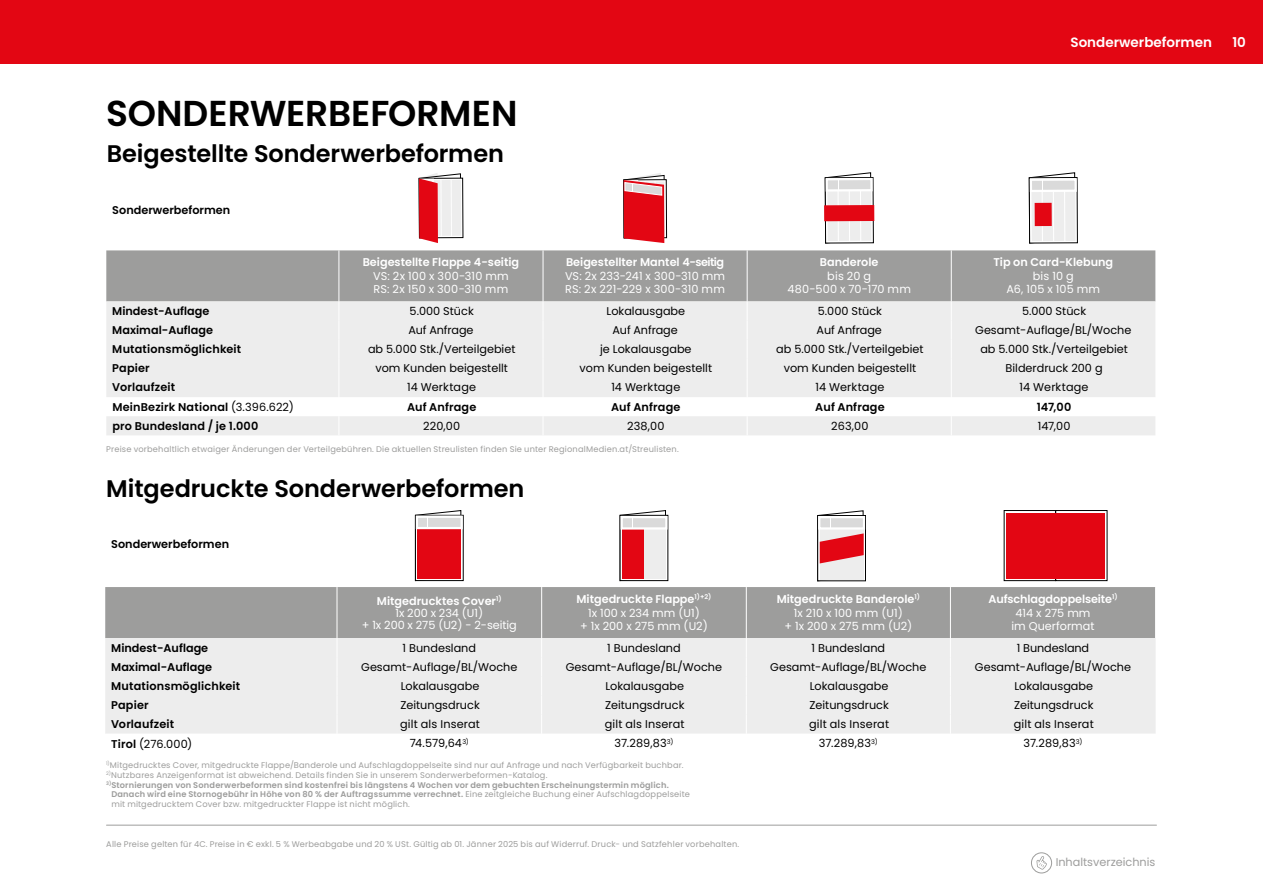
<style>
.page{position:relative;width:1263px;height:893px;background:#fff}
.page>*{position:absolute;margin:0;border:0;box-sizing:border-box;transform-origin:0 0}
.t1{font:600 36px "Poppins";color:#000}
.t2{font:600 24px "Poppins";letter-spacing:-.005em;color:#000}
.t3{font:600 13.5px "Poppins";color:#fff}
.t4{font:11.25px "Poppins";color:#000}
.t5{font:11.25px/13.5px "Poppins";color:#fff;text-align:center}
.t6{font:600 11.25px "Poppins";letter-spacing:.01em;color:#000}
.t7{font:600 11.25px "Poppins";color:#fff}
.t8{font:11.25px "Poppins";color:#9d9d9c}
.t9{font:8.25px/9.9px "Poppins";letter-spacing:.025em;color:#9d9d9c}
.s1{font-weight:400}
.s2{font-weight:600}
</style>
<div class="page">
<div style="left:0;top:0;width:1263px;height:64px;background:#e30613"></div>
<svg style="left:1036px;top:856px;width:11px;height:14px"></svg>
<div style="left:1031px;top:853px;width:21px;height:20px;border:1px solid #9d9d9c;border-radius:50%"></div>
<hr style="left:106px;top:825px;width:1050px;height:1px;background:#9d9d9c">
<div style="left:106px;top:250px;width:1049px;height:51px;background:#9d9d9c"></div>
<svg style="left:106px;top:301px;width:1049px;height:134px;fill:#ededed"></svg>
<hr style="left:339px;top:250px;width:1px;height:51px;background:#fff">
<hr style="left:543px;top:250px;width:1px;height:51px;background:#fff">
<hr style="left:747px;top:250px;width:1px;height:51px;background:#fff">
<hr style="left:951px;top:250px;width:1px;height:51px;background:#fff">
<svg style="left:339px;top:301px;width:1px;height:134px"></svg>
<svg style="left:543px;top:301px;width:1px;height:134px"></svg>
<svg style="left:747px;top:301px;width:1px;height:134px"></svg>
<svg style="left:951px;top:301px;width:1px;height:134px"></svg>
<svg style="left:418px;top:173px;width:45px;height:70px"></svg>
<div style="left:624px;top:180px;width:43px;height:58px;border:1px solid #000"></div>
<svg style="left:623px;top:173px;width:42px;height:70px;background:#de464f"></svg>
<svg style="left:824px;top:172px;width:50px;height:71px"></svg>
<svg style="left:1029px;top:172px;width:49px;height:71px"></svg>
<div style="left:105px;top:587px;width:1050px;height:51px;background:#9d9d9c"></div>
<hr style="left:337px;top:587px;width:1px;height:51px;background:#fff">
<hr style="left:541px;top:587px;width:1px;height:51px;background:#fff">
<hr style="left:746px;top:587px;width:1px;height:51px;background:#fff">
<hr style="left:950px;top:587px;width:1px;height:51px;background:#fff">
<div style="left:105px;top:638px;width:1050px;height:96px;background:#ededed"></div>
<svg style="left:1055px;top:510px;width:52px;height:71px"></svg>
<svg style="left:1004px;top:510px;width:51px;height:71px"></svg>
<div style="left:1006px;top:513px;width:99px;height:65px;background:#e30613"></div>
<svg style="left:415px;top:510px;width:49px;height:71px;background:#d74c54"></svg>
<svg style="left:619px;top:510px;width:50px;height:71px"></svg>
<svg style="left:817px;top:510px;width:49px;height:71px;background:#d99da0"></svg>
<h1 class="t1" style="left:106px;top:92px;width:413px">SONDERWERBEFORMEN</h1>
<h2 class="t2" style="left:107px;top:140px;width:399px">Beigestellte Sonderwerbeformen</h2>
<h3 class="t6" style="left:112px;top:203px;width:119px">Sonderwerbeformen</h3>
<h3 class="t7" style="left:363px;top:256px;width:158px">Beigestellte Flappe 4-seitig</h3>
<h3 class="t5" style="left:373px;top:269px;width:137px;text-align:left">VS: 2x 100 x 300-310 mm<br>RS: 2x 150 x 300-310 mm</h3>
<h3 class="t7" style="left:566px;top:256px;width:160px">Beigestellter Mantel 4-seitig</h3>
<h3 class="t5" style="left:565px;top:269px;width:162px;text-align:left">VS: 2x 233-241 x 300-310 mm<br>RS: 2x 221-229 x 300-310 mm</h3>
<h3 class="t7" style="left:820px;top:256px;width:60px">Banderole</h3>
<h3 class="t5" style="left:787px;top:269px;width:125px">bis 20 g<br>480-500 x 70-170 mm</h3>
<h3 class="t3" style="left:1070px;top:35px;width:143px">Sonderwerbeformen</h3>
<h3 class="t7" style="left:993px;top:256px;width:121px">Tip on Card-Klebung</h3>
<h3 class="t5" style="left:1006px;top:269px;width:95px">bis 10 g<br>A6, 105 x 105 mm</h3>
<h3 class="t6" style="left:112px;top:304px;width:98px">Mindest-Auflage</h3>
<h3 class="t4" style="left:410px;top:304px;width:66px">5.000 Stück</h3>
<h3 class="t4" style="left:606px;top:304px;width:80px">Lokalausgabe</h3>
<h3 class="t4" style="left:818px;top:304px;width:66px">5.000 Stück</h3>
<h3 class="t4" style="left:1022px;top:304px;width:66px">5.000 Stück</h3>
<h3 class="t6" style="left:112px;top:324px;width:102px">Maximal-Auflage</h3>
<h3 class="t4" style="left:408px;top:324px;width:67px">Auf Anfrage</h3>
<h3 class="t4" style="left:612px;top:324px;width:67px">Auf Anfrage</h3>
<h3 class="t4" style="left:817px;top:324px;width:67px">Auf Anfrage</h3>
<h3 class="t4" style="left:975px;top:324px;width:158px">Gesamt-Auflage/BL/Woche</h3>
<h3 class="t6" style="left:112px;top:343px;width:130px">Mutationsmöglichkeit</h3>
<h3 class="t4" style="left:368px;top:343px;width:149px">ab 5.000 Stk./Verteilgebiet</h3>
<h3 class="t4" style="left:600px;top:343px;width:93px">je Lokalausgabe</h3>
<h3 class="t4" style="left:776px;top:343px;width:149px">ab 5.000 Stk./Verteilgebiet</h3>
<h3 class="t4" style="left:980px;top:343px;width:149px">ab 5.000 Stk./Verteilgebiet</h3>
<h3 class="t6" style="left:112px;top:362px;width:39px">Papier</h3>
<h3 class="t4" style="left:375px;top:362px;width:134px">vom Kunden beigestellt</h3>
<h3 class="t4" style="left:580px;top:362px;width:134px">vom Kunden beigestellt</h3>
<h3 class="t4" style="left:784px;top:362px;width:134px">vom Kunden beigestellt</h3>
<h3 class="t4" style="left:1005px;top:362px;width:99px">Bilderdruck 200 g</h3>
<h3 class="t6" style="left:112px;top:381px;width:64px">Vorlaufzeit</h3>
<h3 class="t4" style="left:407px;top:381px;width:71px">14 Werktage</h3>
<h3 class="t4" style="left:611px;top:381px;width:71px">14 Werktage</h3>
<h3 class="t4" style="left:815px;top:381px;width:71px">14 Werktage</h3>
<h3 class="t4" style="left:1019px;top:381px;width:71px">14 Werktage</h3>
<h3 class="t6" style="left:112px;top:400px;width:183px">MeinBezirk National <span class="s1">(3.396.622)</span></h3>
<h3 class="t6" style="left:407px;top:400px;width:71px">Auf Anfrage</h3>
<h3 class="t6" style="left:611px;top:400px;width:71px">Auf Anfrage</h3>
<h3 class="t6" style="left:815px;top:400px;width:71px">Auf Anfrage</h3>
<h3 class="t6" style="left:1037px;top:400px;width:36px">147,00</h3>
<h3 class="t6" style="left:112px;top:419px;width:147px">pro Bundesland / je 1.000</h3>
<h3 class="t4" style="left:423px;top:419px;width:39px">220,00</h3>
<h3 class="t4" style="left:627px;top:419px;width:39px">238,00</h3>
<h3 class="t4" style="left:831px;top:419px;width:39px">263,00</h3>
<h3 class="t4" style="left:1038px;top:419px;width:34px">147,00</h3>
<p class="t9" style="left:106px;top:444px;width:574px">Preise vorbehaltlich etwaiger Änderungen der Verteilgebühren. Die aktuellen Streulisten finden Sie unter RegionalMedien.at/Streulisten.</p>
<h2 class="t2" style="left:106px;top:475px;width:420px">Mitgedruckte Sonderwerbeformen</h2>
<h3 class="t6" style="left:111px;top:538px;width:119px">Sonderwerbeformen</h3>
<h3 class="t5" style="left:362px;top:595px;width:156px;line-height:12px"><span class="s2">Mitgedrucktes Cover</span><sup>1)<br></sup>1x 200 x 234 (U1)<br>+ 1x 200 x 275 (U2) - 2-seitig</h3>
<h3 class="t5" style="left:576px;top:592px;width:136px"><span class="s2">Mitgedruckte Flappe</span><sup>1)+2)<br></sup>1x 100 x 234 mm (U1)<br>+ 1x 200 x 275 mm (U2)</h3>
<h3 class="t5" style="left:777px;top:592px;width:145px"><span class="s2">Mitgedruckte Banderole</span><sup>1)<br></sup>1x 210 x 100 mm (U1)<br>+ 1x 200 x 275 mm (U2)</h3>
<h3 class="t5" style="left:988px;top:592px;width:130px"><span class="s2">Aufschlagdoppelseite</span><sup>1)<br></sup>414 x 275 mm<br>im Querformat</h3>
<h3 class="t6" style="left:111px;top:641px;width:98px">Mindest-Auflage</h3>
<h3 class="t4" style="left:403px;top:641px;width:75px">1 Bundesland</h3>
<h3 class="t4" style="left:607px;top:641px;width:75px">1 Bundesland</h3>
<h3 class="t4" style="left:812px;top:641px;width:75px">1 Bundesland</h3>
<h3 class="t4" style="left:1017px;top:641px;width:74px">1 Bundesland</h3>
<h3 class="t6" style="left:111px;top:660px;width:102px">Maximal-Auflage</h3>
<h3 class="t4" style="left:361px;top:660px;width:158px">Gesamt-Auflage/BL/Woche</h3>
<h3 class="t4" style="left:566px;top:660px;width:158px">Gesamt-Auflage/BL/Woche</h3>
<h3 class="t4" style="left:770px;top:660px;width:158px">Gesamt-Auflage/BL/Woche</h3>
<h3 class="t4" style="left:975px;top:660px;width:158px">Gesamt-Auflage/BL/Woche</h3>
<h3 class="t6" style="left:111px;top:679px;width:130px">Mutationsmöglichkeit</h3>
<h3 class="t4" style="left:401px;top:679px;width:80px">Lokalausgabe</h3>
<h3 class="t4" style="left:605px;top:679px;width:80px">Lokalausgabe</h3>
<h3 class="t4" style="left:810px;top:679px;width:80px">Lokalausgabe</h3>
<h3 class="t4" style="left:1014px;top:679px;width:80px">Lokalausgabe</h3>
<h3 class="t6" style="left:111px;top:698px;width:39px">Papier</h3>
<h3 class="t4" style="left:400px;top:698px;width:81px">Zeitungsdruck</h3>
<h3 class="t4" style="left:605px;top:698px;width:81px">Zeitungsdruck</h3>
<h3 class="t4" style="left:809px;top:698px;width:81px">Zeitungsdruck</h3>
<h3 class="t4" style="left:1014px;top:698px;width:81px">Zeitungsdruck</h3>
<h3 class="t6" style="left:111px;top:718px;width:64px">Vorlaufzeit</h3>
<h3 class="t4" style="left:400px;top:718px;width:81px">gilt als Inserat</h3>
<h3 class="t4" style="left:605px;top:718px;width:81px">gilt als Inserat</h3>
<h3 class="t4" style="left:809px;top:718px;width:81px">gilt als Inserat</h3>
<h3 class="t4" style="left:1014px;top:718px;width:81px">gilt als Inserat</h3>
<h3 class="t4" style="left:111px;top:737px;width:83px"><span class="s2">Tirol</span> (276.000)</h3>
<h3 class="t4" style="left:410px;top:737px;width:61px">74.579,64<sup>3)</sup></h3>
<h3 class="t4" style="left:615px;top:737px;width:60px">37.289,83<sup>3)</sup></h3>
<h3 class="t4" style="left:819px;top:737px;width:60px">37.289,83<sup>3)</sup></h3>
<h3 class="t4" style="left:1023px;top:737px;width:60px">37.289,83<sup>3)</sup></h3>
<p class="t9" style="left:106px;top:760px;width:579px"><sup>1)</sup>Mitgedrucktes Cover, mitgedruckte Flappe/Banderole und Aufschlagdoppelseite sind nur auf Anfrage und nach Verfügbarkeit buchbar.<br><sup>2)</sup>Nutzbares Anzeigenformat ist abweichend. Details finden Sie in unserem Sonderwerbeformen-Katalog.<br><sup>3)</sup><span class="s2">Stornierungen von Sonderwerbeformen sind kostenfrei bis längstens 4 Wochen vor dem gebuchten Erscheinungstermin möglich.</span></p>
<p class="t9" style="left:111px;top:790px;width:580px"><span class="s2">Danach wird eine Stornogebühr in Höhe von 80 % der Auftragssumme verrechnet.</span> Eine zeitgleiche Buchung einer Aufschlagdoppelseite mit mitgedrucktem Cover bzw. mitgedruckter Flappe ist nicht möglich.</p>
<p class="t9" style="left:106px;top:839px;width:634px">Alle Preise gelten für 4C. Preise in € exkl. 5 % Werbeabgabe und 20 % USt. Gültig ab 01. Jänner 2025 bis auf Widerruf. Druck- und Satzfehler vorbehalten.</p>
<h3 class="t8" style="left:1056px;top:856px;width:101px">Inhaltsverzeichnis</h3>
<h3 class="t3" style="left:1232px;top:35px;width:15px">10</h3>
</div>
